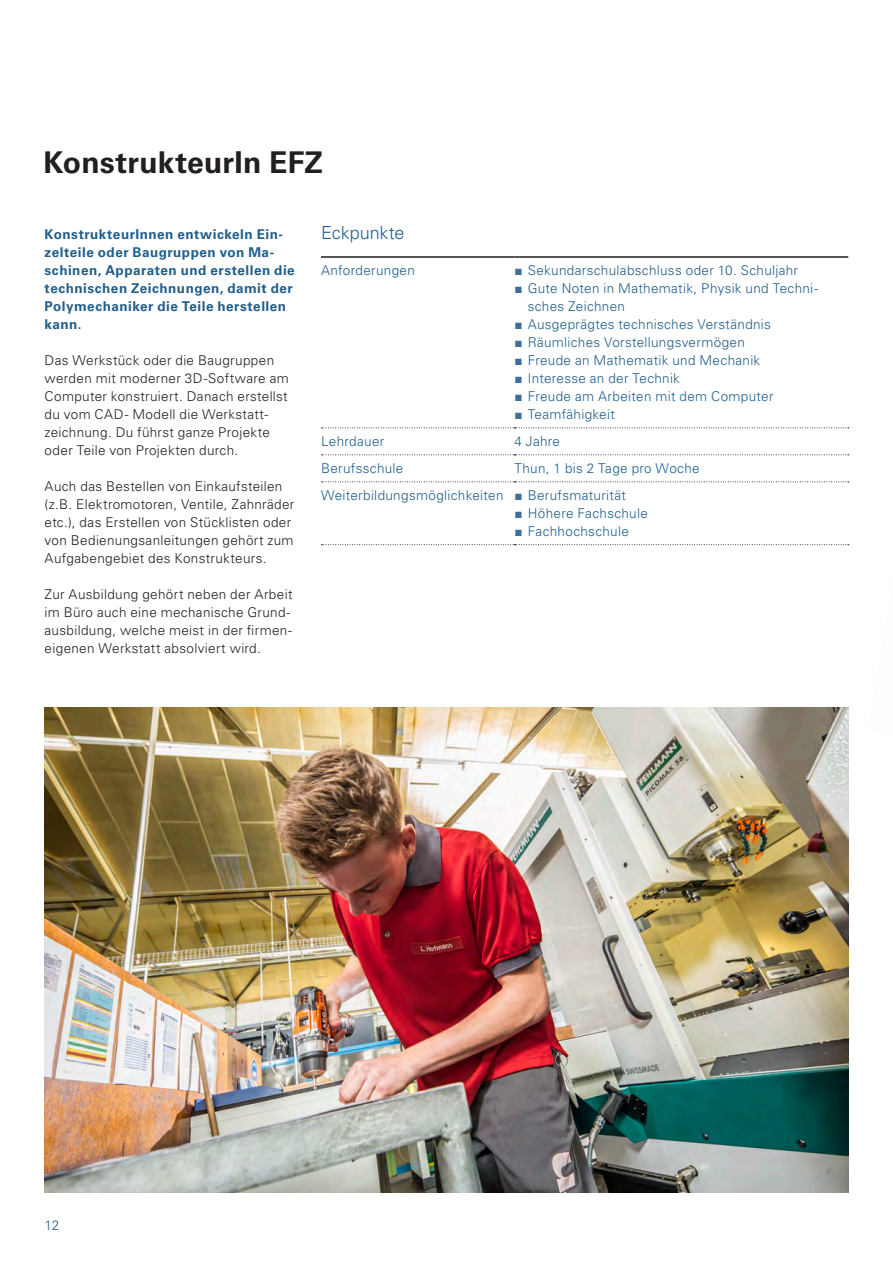
<style>
.page{position:relative;width:893px;height:1263px;background:#fff}
.page>*{position:absolute;margin:0;border:0;box-sizing:border-box;transform-origin:0 0}
.t1{font:700 30px "Univers LT Std";letter-spacing:.005em;color:#231f20}
.t2{font:300 18px "Univers LT Std";letter-spacing:-.005em;color:#205e8b}
.t3{font:300 13.5px/18px "Univers LT Std";letter-spacing:.025em;color:#231f20}
.t4{font:300 13.5px/18px "Univers LT Std";letter-spacing:.025em;color:#205e8b}
.t5{font:700 13.5px/18px "Univers LT Std";letter-spacing:.035em;color:#205e8b}
.s1{font-family:"Arial";font-weight:400;color:#3f6f99}
</style>
<div class="page">
<svg style="left:321px;top:427px;width:528px;height:1px"></svg>
<svg style="left:321px;top:454px;width:528px;height:1px"></svg>
<svg style="left:321px;top:481px;width:528px;height:1px"></svg>
<svg style="left:321px;top:544px;width:528px;height:1px"></svg>
<hr style="left:321px;top:256px;width:193px;height:2px;background:#231f20">
<hr style="left:514px;top:256px;width:334px;height:2px;background:#231f20">
<img style="left:45px;top:707px;width:803px;height:485px">
<h1 class="t1" style="left:44px;top:145px;width:281px">KonstrukteurIn EFZ</h1>
<p class="t5" style="left:45px;top:226px;width:252px">KonstrukteurInnen entwickeln Ein&shy;zelteile oder Baugruppen von Ma&shy;schinen, Apparaten und erstellen die technischen Zeichnungen, damit der<br>Polymechaniker die Teile herstellen kann.</p>
<p class="t3" style="left:45px;top:352px;width:246px">Das Werkstück oder die Baugruppen werden mit moderner 3D-Software am Computer konstruiert. Danach erstellst du vom CAD- Modell die Werkstatt&shy;zeichnung. Du führst ganze Projekte oder Teile von Projekten durch.</p>
<p class="t3" style="left:45px;top:478px;width:251px">Auch das Bestellen von Einkaufsteilen (z.B. Elektromotoren, Ventile, Zahnräder etc.), das Erstellen von Stücklisten oder von Bedienungsanleitungen gehört zum Aufgabengebiet des Konstrukteurs.</p>
<p class="t3" style="left:45px;top:586px;width:249px">Zur Ausbildung gehört neben der Arbeit im Büro auch eine mechanische Grund&shy;ausbildung, welche meist in der firmen&shy;eigenen Werkstatt absolviert wird.</p>
<h2 class="t2" style="left:321px;top:222px;width:85px">Eckpunkte</h2>
<p class="t4" style="left:321px;top:261px;width:95px">Anforderungen</p>
<p class="t4" style="left:514px;top:262px;width:285px"><span class="s1">■</span> Sekundarschulabschluss oder 10. Schuljahr</p>
<p class="t4" style="left:528px;top:280px;width:292px;text-indent:-13px"><span class="s1">■</span> Gute Noten in Mathematik, Physik und Techni&shy;sches Zeichnen</p>
<p class="t4" style="left:514px;top:316px;width:258px"><span class="s1">■</span> Ausgeprägtes technisches Verständnis</p>
<p class="t4" style="left:514px;top:334px;width:232px"><span class="s1">■</span> Räumliches Vorstellungsvermögen</p>
<p class="t4" style="left:514px;top:351px;width:247px"><span class="s1">■</span> Freude an Mathematik und Mechanik</p>
<p class="t4" style="left:514px;top:369px;width:167px"><span class="s1">■</span> Interesse an der Technik</p>
<p class="t4" style="left:514px;top:387px;width:261px"><span class="s1">■</span> Freude am Arbeiten mit dem Computer</p>
<p class="t4" style="left:514px;top:405px;width:102px"><span class="s1">■</span> Teamfähigkeit</p>
<p class="t4" style="left:321px;top:432px;width:65px">Lehrdauer</p>
<p class="t4" style="left:514px;top:432px;width:47px">4 Jahre</p>
<p class="t4" style="left:321px;top:459px;width:84px">Berufsschule</p>
<p class="t4" style="left:321px;top:455px;width:380px;line-height:27px;text-indent:193px">Thun, 1 bis 2 Tage pro Woche<br>Weiterbildungsmöglichkeiten <span class="s1">■</span> Berufsmaturität</p>
<p class="t4" style="left:514px;top:504px;width:135px"><span class="s1">■</span> Höhere Fachschule</p>
<p class="t4" style="left:514px;top:522px;width:116px"><span class="s1">■</span> Fachhochschule</p>
<p class="t4" style="left:45px;top:1216px;width:16px">12</p>
</div>
